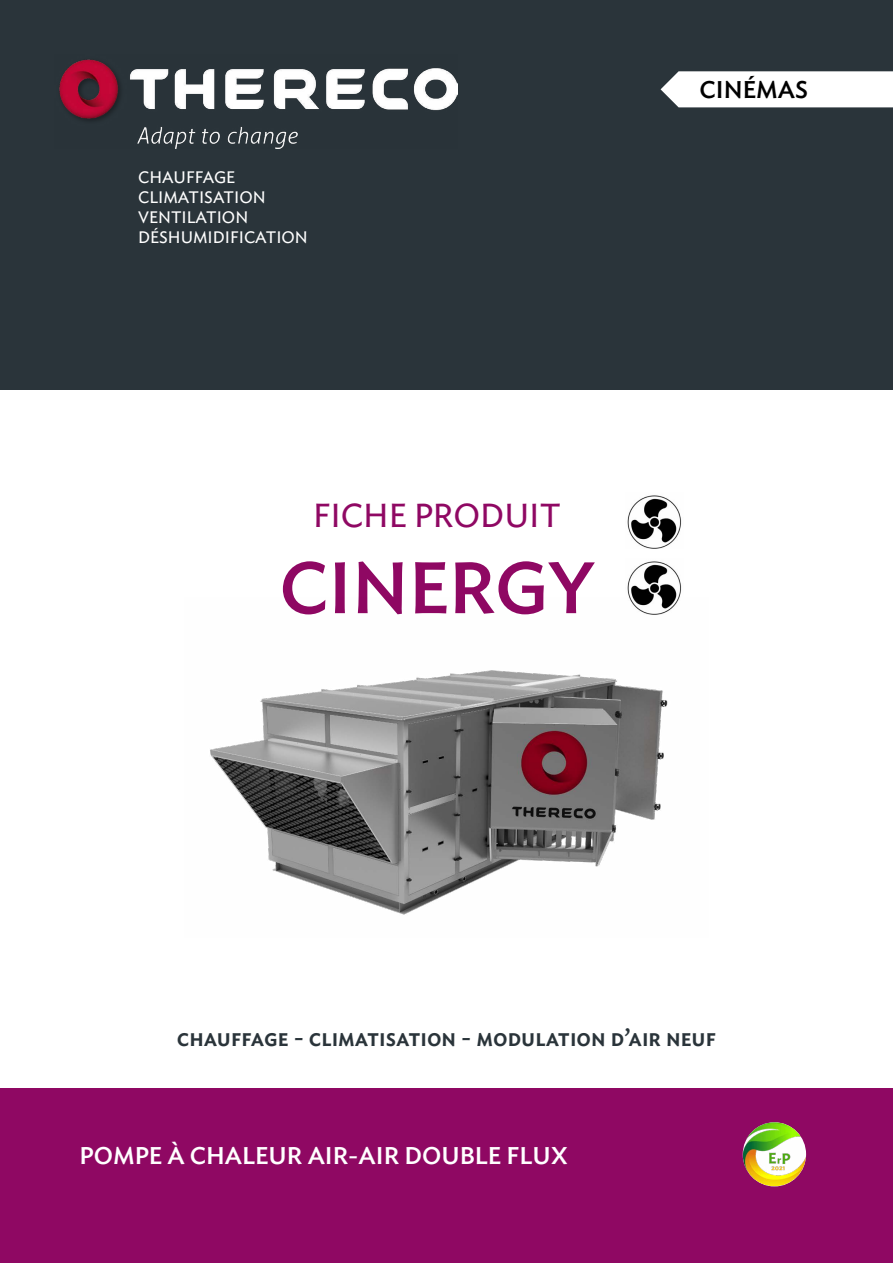
<style>
.page{position:relative;width:893px;height:1263px;background:#fff}
.page>*{position:absolute;margin:0;border:0;box-sizing:border-box;transform-origin:0 0}
.t1{font:500 72px "Ideal Sans";color:#8f0863}
.t2{font:33px "Ideal Sans";color:#8f0863}
.t3{font:500 24.75px "Ideal Sans";color:#2a343a}
.t4{font:500 24px "Ideal Sans";color:#fff}
.t5{font:500 24px "Ideal Sans";color:#000}
.t6{font:16.5px/19.8px "Ideal Sans";color:#fff}
</style>
<div class="page">
<div style="left:0;top:0;width:893px;height:389px;background:#2a343a"></div>
<div style="left:0;top:1089px;width:893px;height:174px;background:#8f0863"></div>
<div style="left:661px;top:71px;width:232px;height:36px;background:#fff"></div>
<img style="left:59px;top:59px;width:399px;height:90px">
<img style="left:210px;top:614px;width:458px;height:301px">
<img style="left:627px;top:561px;width:55px;height:53px">
<img style="left:627px;top:495px;width:55px;height:53px">
<img style="left:743px;top:1122px;width:63px;height:64px;border-radius:32px">
<p class="t6" style="left:138px;top:166px;width:171px">CHAUFFAGE<br>CLIMATISATION<br>VENTILATION<br>DÉSHUMIDIFICATION</p>
<h2 class="t2" style="left:313px;top:490px;width:249px">FICHE PRODUIT</h2>
<h1 class="t1" style="left:279px;top:533px;width:317px">CINERGY</h1>
<h3 class="t5" style="left:700px;top:71px;width:110px">CINÉMAS</h3>
<h3 class="t3" style="left:177px;top:1018px;width:541px">chauffage - climatisation - modulation d’air neuf</h3>
<h3 class="t4" style="left:79px;top:1137px;width:490px">POMPE À CHALEUR AIR-AIR DOUBLE FLUX</h3>
</div>
